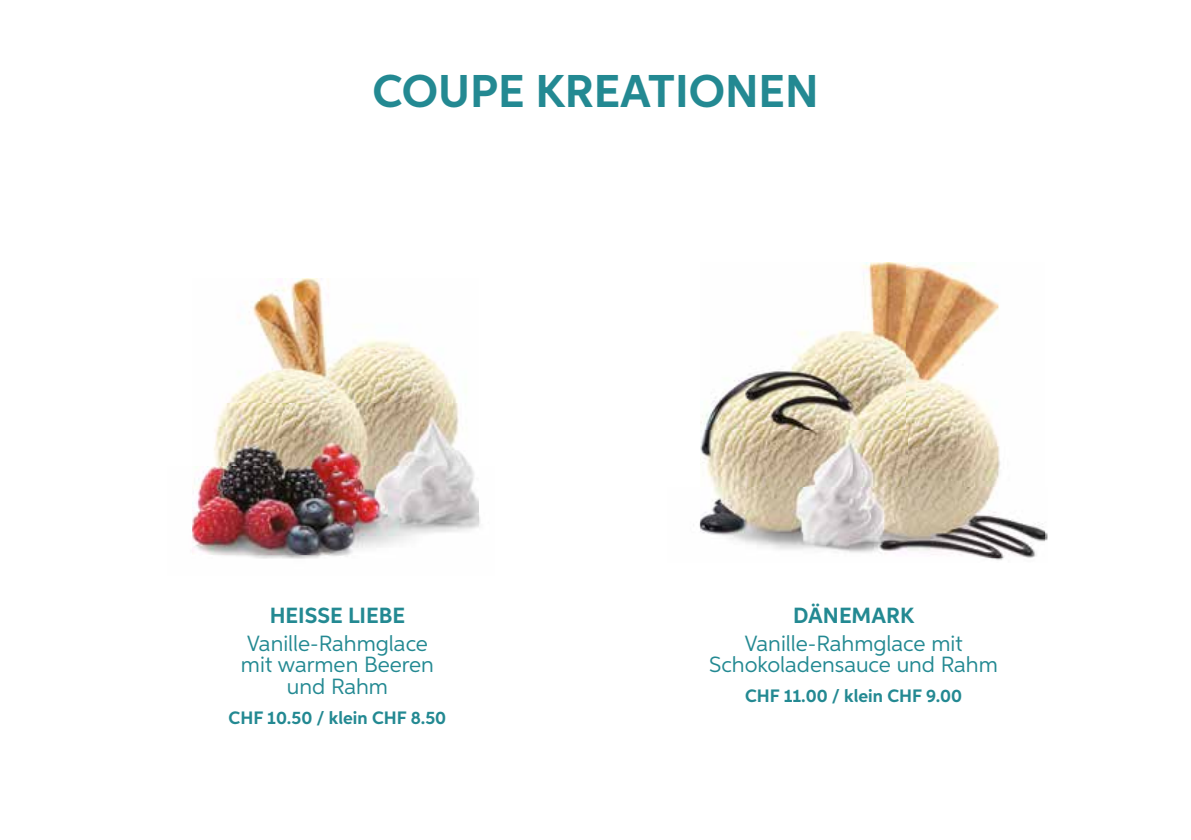
<style>
.page{position:relative;width:1191px;height:840px;background:#fff}
.page>*{position:absolute;margin:0;border:0;box-sizing:border-box;transform-origin:0 0}
.t1{font:700 46px "Aspira";color:#238992}
.t2{font:22px/21.6px "Aspira";color:#238992;text-align:center}
.t3{font:700 22px "Aspira";color:#238992}
.t4{font:700 18px "Aspira";color:#238992}
</style>
<div class="page">
<img style="left:209px;top:498px;width:271px;height:61px">
<img style="left:192px;top:279px;width:286px;height:275px">
<img style="left:699px;top:522px;width:348px;height:38px">
<img style="left:700px;top:262px;width:344px;height:294px">
<h1 class="t1" style="left:372px;top:63px;width:447px">COUPE KREATIONEN</h1>
<p class="t3" style="left:270px;top:601px;width:137px">HEISSE LIEBE</p>
<p class="t2" style="left:241px;top:631px;width:194px">Vanille-Rahmglace mit warmen Beeren und Rahm</p>
<p class="t4" style="left:229px;top:706px;width:219px">CHF 10.50 / klein CHF 8.50</p>
<p class="t3" style="left:793px;top:601px;width:122px">DÄNEMARK</p>
<p class="t2" style="left:709px;top:631px;width:290px">Vanille-Rahmglace mit<br>Schokoladensauce und Rahm</p>
<p class="t4" style="left:745px;top:684px;width:219px">CHF 11.00 / klein CHF 9.00</p>
</div>
